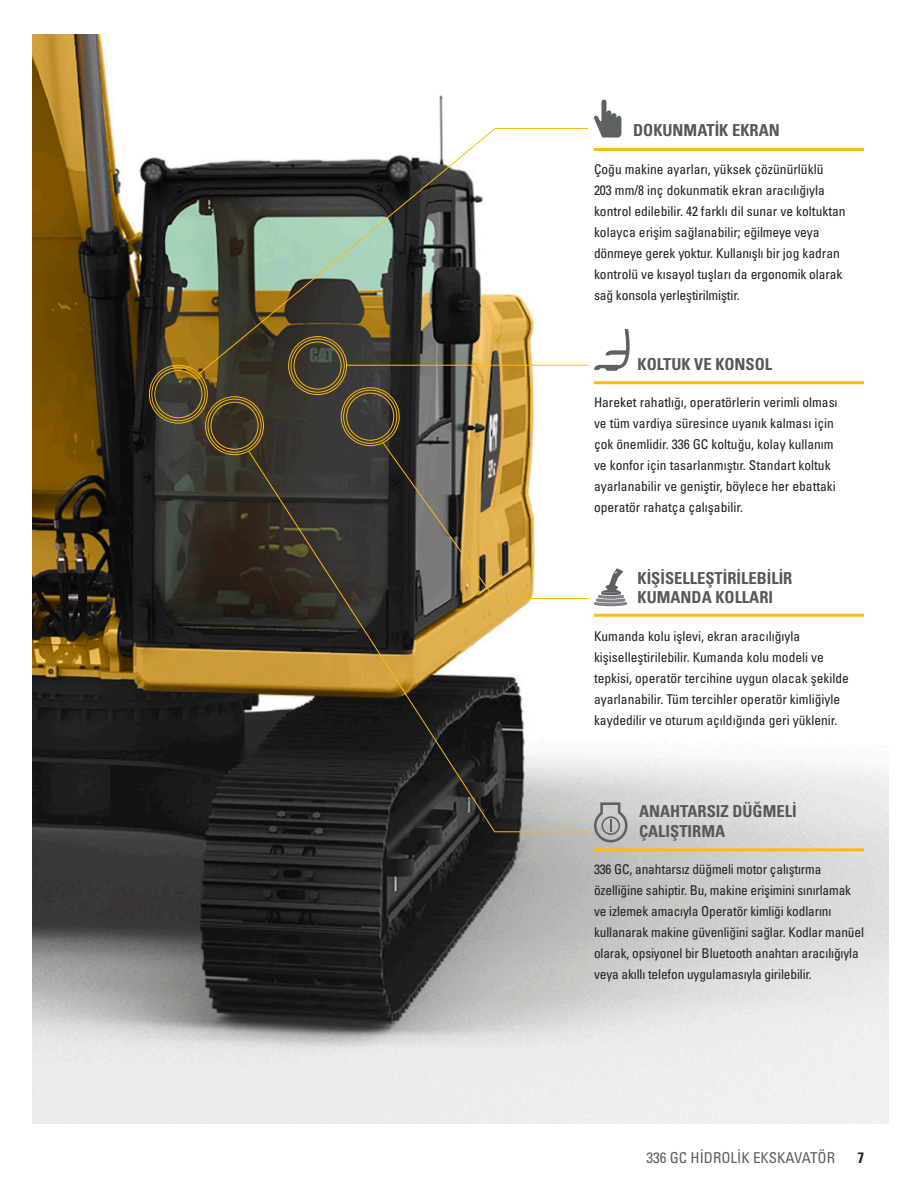
<style>
.page{position:relative;width:918px;height:1188px;background:#fff}
.page>*{position:absolute;margin:0;border:0;box-sizing:border-box;transform-origin:0 0}
.t1{font:16.5px/19.5px "Univers LTCYR 67 Bold Cond";color:#57585a}
.t2{font:condensed 15px "Univers LTCYR 57";color:#5d6163}
.t3{font:15px "Univers LTCYR 67 Bold Cond";color:#231f20}
.t4{font:condensed 13.5px/21px "Univers LTCYR 57";color:#231f20}
</style>
<div class="page">
<img style="left:32px;top:35px;width:857px;height:1088px">
<hr style="left:594px;top:381px;width:270px;height:3px;background:#fcba13">
<hr style="left:594px;top:848px;width:270px;height:3px;background:#fcba13">
<hr style="left:594px;top:614px;width:270px;height:3px;background:#fcba13">
<hr style="left:594px;top:148px;width:270px;height:3px;background:#fcba13">
<div style="left:341px;top:387px;width:59px;height:59px;border:1px solid #fcba13;border-radius:50%"></div>
<div style="left:343px;top:390px;width:54px;height:54px;border:1px solid #fcba13;border-radius:50%"></div>
<div style="left:346px;top:393px;width:48px;height:48px;border:1px solid #fcba13;border-radius:50%"></div>
<div style="left:149px;top:365px;width:59px;height:59px;border:1px solid #fcba13;border-radius:50%"></div>
<div style="left:151px;top:367px;width:54px;height:54px;border:1px solid #fcba13;border-radius:50%"></div>
<div style="left:154px;top:370px;width:48px;height:48px;border:1px solid #fcba13;border-radius:50%"></div>
<div style="left:205px;top:396px;width:59px;height:59px;border:1px solid #fcba13;border-radius:50%"></div>
<div style="left:208px;top:399px;width:54px;height:54px;border:1px solid #fcba13;border-radius:50%"></div>
<div style="left:211px;top:402px;width:47px;height:48px;border:1px solid #fcba13;border-radius:50%"></div>
<hr style="left:495px;top:128px;width:93px;height:1px;background:#fcba13">
<hr style="left:347px;top:365px;width:241px;height:1px;background:#fcba13">
<svg style="left:248px;top:450px;width:341px;height:383px;background:#615b4e"></svg>
<svg style="left:198px;top:128px;width:298px;height:247px"></svg>
<svg style="left:382px;top:442px;width:245px;height:165px"></svg>
<svg style="left:594px;top:100px;width:27px;height:38px"></svg>
<svg style="left:594px;top:802px;width:34px;height:40px"></svg>
<svg style="left:594px;top:329px;width:36px;height:43px"></svg>
<p class="t1" style="left:633px;top:120px;width:148px">DOKUNMATİK EKRAN</p>
<p class="t4" style="left:594px;top:158px;width:253px">Çoğu makine ayarları, yüksek çözünürlüklü<br>203 mm/8 inç dokunmatik ekran aracılığıyla kontrol edilebilir. 42 farklı dil sunar ve koltuktan kolayca erişim sağlanabilir; eğilmeye veya dönmeye gerek yoktur. Kullanışlı bir jog kadran kontrolü ve kısayol tuşları da ergonomik olarak sağ konsola yerleştirilmiştir.</p>
<p class="t1" style="left:638px;top:354px;width:136px">KOLTUK VE KONSOL</p>
<p class="t4" style="left:594px;top:392px;width:245px">Hareket rahatlığı, operatörlerin verimli olması ve tüm vardiya süresince uyanık kalması için çok önemlidir. 336 GC koltuğu, kolay kullanım ve konfor için tasarlanmıştır. Standart koltuk ayarlanabilir ve geniştir, böylece her ebattaki operatör rahatça çalışabilir.</p>
<p class="t1" style="left:638px;top:568px;width:156px">KİŞİSELLEŞTİRİLEBİLİR<br>KUMANDA KOLLARI</p>
<p class="t4" style="left:594px;top:625px;width:256px">Kumanda kolu işlevi, ekran aracılığıyla kişiselleştirilebilir. Kumanda kolu modeli ve tepkisi, operatör tercihine uygun olacak şekilde ayarlanabilir. Tüm tercihler operatör kimliğiyle kaydedilir ve oturum açıldığında geri yüklenir.</p>
<p class="t1" style="left:639px;top:801px;width:159px">ANAHTARSIZ DÜĞMELİ<br>ÇALIŞTIRMA</p>
<p class="t4" style="left:594px;top:859px;width:271px">336 GC, anahtarsız düğmeli motor çalıştırma özelliğine sahiptir. Bu, makine erişimini sınırlamak ve izlemek amacıyla Operatör kimliği kodlarını kullanarak makine güvenliğini sağlar. Kodlar manüel olarak, opsiyonel bir Bluetooth anahtarı aracılığıyla veya akıllı telefon uygulamasıyla girilebilir.</p>
<p class="t2" style="left:646px;top:1148px;width:190px">336 GC HİDROLİK EKSKAVATÖR</p>
<p class="t3" style="left:857px;top:1148px;width:8px">7</p>
</div>
